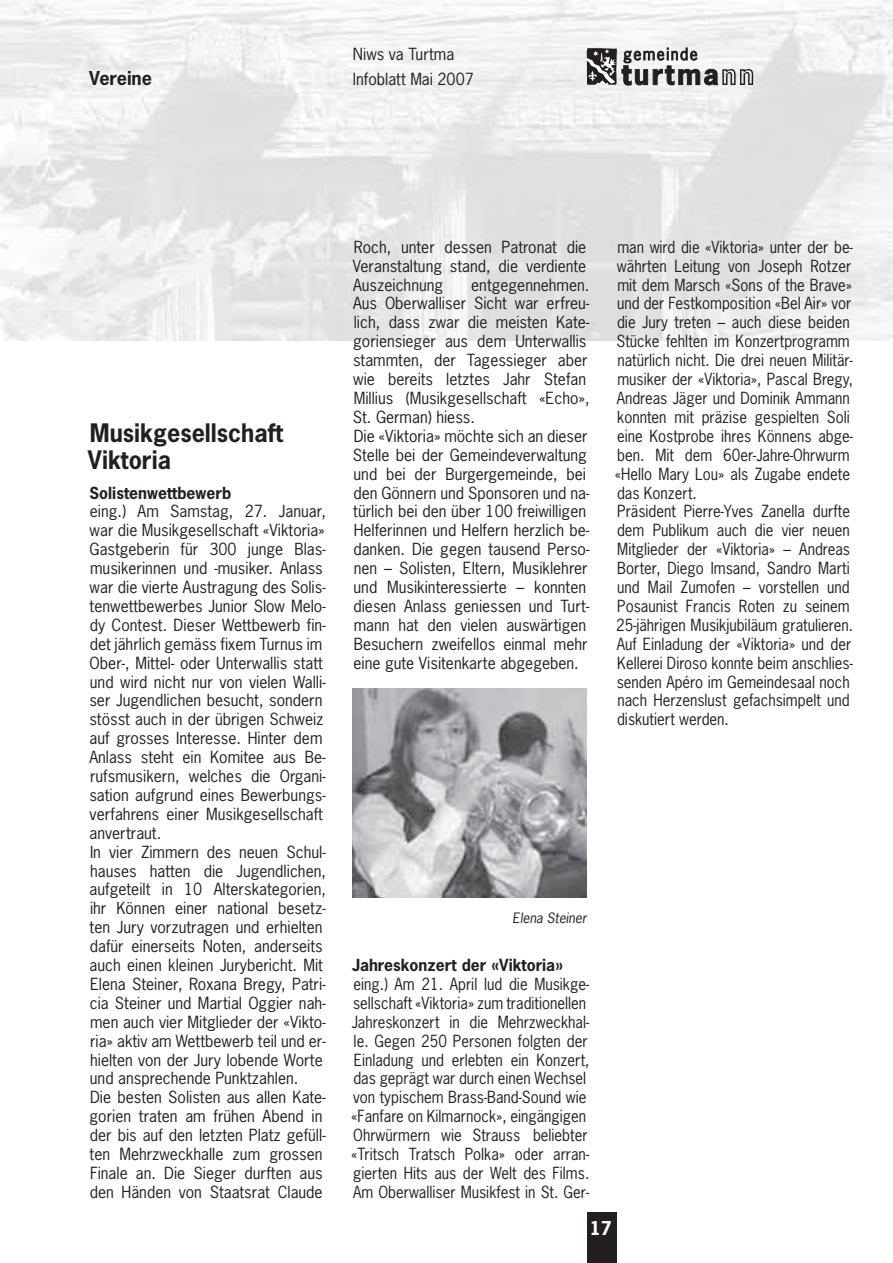
<style>
.page{position:relative;width:893px;height:1263px;background:#fff}
.page>*{position:absolute;margin:0;border:0;box-sizing:border-box;transform-origin:0 0}
.t1{font:700 24px/27px "News Gothic";color:#231f20}
.t2{font:700 18px "News Gothic";letter-spacing:-.01em;color:#231f20}
.t3{font:700 18px "News Gothic";color:#fff}
.t4{font:15.75px/18.9px "News Gothic";color:#231f20}
.t5{font:15.75px/18.9px "News Gothic";color:#231f20;scale:.95 1}
.t6{font:700 15.75px "News Gothic";color:#231f20}
.t7{font:italic 13.5px "News Gothic";color:#231f20}
</style>
<div class="page">
<div style="left:587px;top:1212px;width:30px;height:51px;background:#231f20"></div>
<img style="left:353px;top:689px;width:234px;height:208px">
<svg style="left:587px;top:47px;width:166px;height:39px"></svg>
<p class="t2" style="left:89px;top:67px;width:64px">Vereine</p>
<p class="t4" style="left:353px;top:41px;width:122px;line-height:25.5px">Niws va Turtma<br>Infoblatt Mai 2007</p>
<h1 class="t1" style="left:88px;top:419px;width:197px">Musikgesellschaft<br>Viktoria</h1>
<p class="t6" style="left:90px;top:482px;width:143px">Solistenwettbewerb</p>
<p class="t4" style="left:89px;top:502px;width:238px">eing.) Am Samstag, 27. Januar, war die Musikgesellschaft «Viktoria» Gastgeberin für 300 junge Blas&shy;musikerinnen und -musiker. Anlass war die vierte Austragung des Solis&shy;tenwettbewerbes Junior Slow Melo&shy;dy Contest. Dieser Wettbewerb fin&shy;det jährlich gemäss fixem Turnus im Ober-, Mittel- oder Unterwallis statt und wird nicht nur von vielen Walli&shy;ser Jugendlichen besucht, sondern stösst auch in der übrigen Schweiz auf grosses Interesse. Hinter dem Anlass steht ein Komitee aus Be&shy;rufsmusikern, welches die Organi&shy;sation aufgrund eines Bewerbungs&shy;verfahrens einer Musikgesellschaft anvertraut.<br>In vier Zimmern des neuen Schul&shy;hauses hatten die Jugendlichen, aufgeteilt in 10 Alterskategorien, ihr Können einer national besetz&shy;ten Jury vorzutragen und erhielten dafür einerseits Noten, anderseits auch einen kleinen Jurybericht. Mit Elena Steiner, Roxana Bregy, Patri&shy;cia Steiner und Martial Oggier nah&shy;men auch vier Mitglieder der «Vikto&shy;ria» aktiv am Wettbewerb teil und er&shy;hielten von der Jury lobende Worte und ansprechende Punktzahlen.<br>Die besten Solisten aus allen Kate&shy;gorien traten am frühen Abend in der bis auf den letzten Platz gefüll&shy;ten Mehrzweckhalle zum grossen Finale an. Die Sieger durften aus den Händen von Staatsrat Claude</p>
<p class="t4" style="left:353px;top:237px;width:235px;text-align:justify">Roch, unter dessen Patronat die Veranstaltung stand, die verdiente Auszeichnung</p>
<p class="t4" style="left:353px;top:275px;width:238px;text-indent:118px">entgegennehmen.<br>Aus Oberwalliser Sicht war erfreu&shy;lich, dass zwar die meisten Kate&shy;goriensieger aus dem Unterwallis stammten, der Tagessieger aber wie bereits letztes Jahr Stefan<br>Millius (Musikgesellschaft «Echo»,<br>St. German) hiess.<br>Die «Viktoria» möchte sich an dieser<br>Stelle bei der Gemeindeverwaltung und bei der Burgergemeinde, bei den Gönnern und Sponsoren und na&shy;türlich bei den über 100 freiwilligen<br>Helferinnen und Helfern herzlich be&shy;danken. Die gegen tausend Perso&shy;nen – Solisten, Eltern, Musiklehrer und Musikinteressierte – konnten diesen Anlass geniessen und Turt&shy;mann hat den vielen auswärtigen<br>Besuchern zweifellos einmal mehr eine gute Visitenkarte abgegeben.</p>
<p class="t5" style="left:615px;top:237px;width:252px">man wird die «Viktoria» unter der be&shy;währten Leitung von Joseph Rotzer mit dem Marsch «Sons of the Brave» und der Festkomposition «Bel Air» vor die Jury treten – auch diese beiden Stücke fehlten im Konzertprogramm natürlich nicht. Die drei neuen Militär&shy;musiker der «Viktoria», Pascal Bregy, Andreas Jäger und Dominik Ammann konnten mit präzise gespielten Soli eine Kostprobe ihres Könnens abge&shy;ben. Mit dem 60er-Jahre-Ohrwurm «Hello Mary Lou» als Zugabe endete das Konzert.<br>Präsident Pierre-Yves Zanella durfte dem Publikum auch die vier neuen Mitglieder der «Viktoria» – Andreas Borter, Diego Imsand, Sandro Marti und Mail Zumofen – vorstellen und Posaunist Francis Roten zu seinem 25-jährigen Musikjubiläum gratulieren.<br>Auf Einladung der «Viktoria» und der Kellerei Diroso konnte beim anschlies&shy;senden Apéro im Gemeindesaal noch nach Herzenslust gefachsimpelt und diskutiert werden.</p>
<p class="t7" style="left:512px;top:909px;width:76px">Elena Steiner</p>
<p class="t6" style="left:352px;top:955px;width:213px">Jahreskonzert der «Viktoria»</p>
<p class="t5" style="left:351px;top:974px;width:252px">eing.) Am 21. April lud die Musikge&shy;sellschaft «Viktoria» zum traditionellen Jahreskonzert in die Mehrzweckhal&shy;le. Gegen 250 Personen folgten der Einladung und erlebten ein Konzert, das geprägt war durch einen Wechsel von typischem Brass-Band-Sound wie «Fanfare on Kilmarnock», eingängigen Ohrwürmern wie Strauss beliebter «Tritsch Tratsch Polka» oder arran&shy;gierten Hits aus der Welt des Films.<br>Am Oberwalliser Musikfest in St. Ger-</p>
<p class="t3" style="left:590px;top:1216px;width:24px">17</p>
</div>
